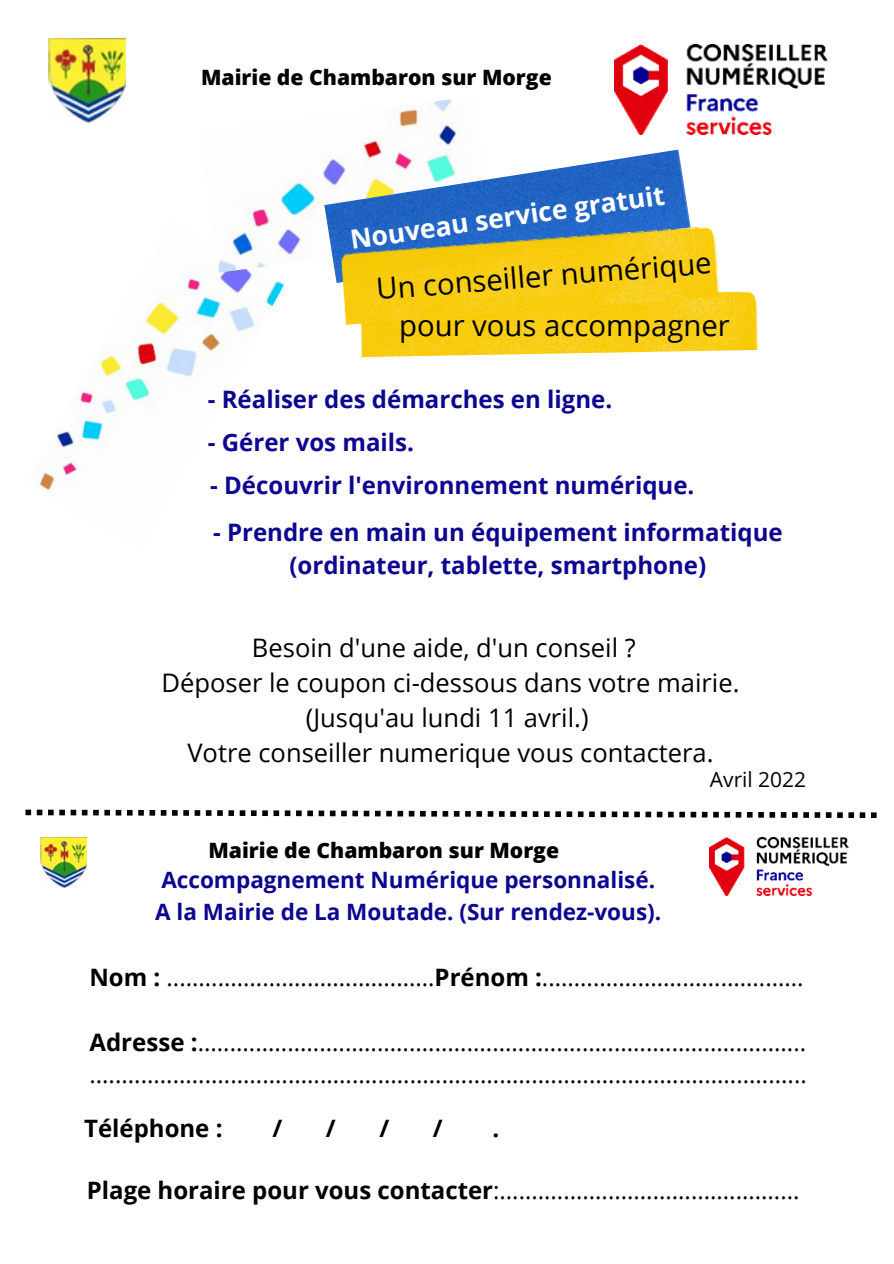
<style>
.page{position:relative;width:894px;height:1264px;background:#fff}
.page>*{position:absolute;margin:0;border:0;box-sizing:border-box;transform-origin:0 0}
.t1{font:29.25px "Open Sans";color:#000}
.t2{font:700 26.4px "Open Sans";color:#fff}
.t3{font:25.5px "Open Sans";color:#000}
.t4{font:24px/32.7px "Open Sans";color:#000}
.t5{font:700 24px/32.7px "Open Sans";color:#0d0691;text-align:center}
.t6{font:700 24px "Open Sans";color:#000}
.t7{font:700 22.5px "Open Sans";color:#0d0691}
.t8{font:800 21.15px "Open Sans";color:#000}
.t9{font:20.85px "Open Sans";color:#000}
.s1{font-weight:700}
</style>
<div class="page">
<img style="left:39px;top:273px;width:245px;height:218px">
<img style="left:218px;top:99px;width:243px;height:174px">
<img style="left:48px;top:38px;width:78px;height:84px">
<img style="left:614px;top:44px;width:212px;height:90px">
<svg style="left:25px;top:809px;width:851px;height:9px"></svg>
<img style="left:324px;top:150px;width:366px;height:133px">
<img style="left:360px;top:291px;width:397px;height:66px">
<img style="left:340px;top:225px;width:379px;height:100px">
<img style="left:709px;top:837px;width:139px;height:58px">
<img style="left:40px;top:837px;width:46px;height:50px">
<p class="t8" style="left:201px;top:62px;width:352px">Mairie de Chambaron sur Morge</p>
<p class="t2" style="left:347px;top:220px;width:318px;rotate:-8deg">Nouveau service gratuit</p>
<p class="t1" style="left:374px;top:269px;width:338px;rotate:-5deg">Un conseiller numérique</p>
<p class="t1" style="left:399px;top:304px;width:332px">pour vous accompagner</p>
<p class="t5" style="left:208px;top:382px;width:406px">- Réaliser des démarches en ligne.</p>
<p class="t5" style="left:208px;top:426px;width:208px">- Gérer vos mails.</p>
<p class="t5" style="left:210px;top:469px;width:485px">- Découvrir l'environnement numérique.</p>
<p class="t5" style="left:213px;top:515px;width:571px">- Prendre en main un équipement informatique (ordinateur, tablette, smartphone)</p>
<p class="t3" style="left:252px;top:629px;width:385px">Besoin d'une aide, d'un conseil ?</p>
<p class="t3" style="left:161px;top:664px;width:579px">Déposer le coupon ci-dessous dans votre mairie.</p>
<p class="t3" style="left:306px;top:699px;width:284px">(Jusqu'au lundi 11 avril.)</p>
<p class="t3" style="left:187px;top:734px;width:527px">Votre conseiller numerique vous contactera.</p>
<p class="t8" style="left:208px;top:835px;width:352px">Mairie de Chambaron sur Morge</p>
<p class="t7" style="left:161px;top:863px;width:495px">Accompagnement Numérique personnalisé.</p>
<p class="t7" style="left:155px;top:895px;width:507px">A la Mairie de La Moutade. (Sur rendez-vous).</p>
<p class="t9" style="left:709px;top:765px;width:97px">Avril 2022</p>
<p class="t4" style="left:89px;top:960px;width:715px"><span class="s1">Nom :</span> ..........................................<span class="s1">Prénom :</span>.........................................</p>
<p class="t4" style="left:89px;top:1024px;width:718px"><span class="s1">Adresse :</span>............................................................................................... ................................................................................................................</p>
<p class="t6" style="left:84px;top:1110px;width:140px">Téléphone :</p>
<p class="t6" style="left:272px;top:1110px;width:11px">/</p>
<p class="t6" style="left:326px;top:1110px;width:11px">/</p>
<p class="t6" style="left:379px;top:1110px;width:11px">/</p>
<p class="t6" style="left:433px;top:1110px;width:11px">/</p>
<p class="t6" style="left:492px;top:1110px;width:8px">.</p>
<p class="t4" style="left:87px;top:1172px;width:714px"><span class="s1">Plage horaire pour vous contacter</span>:...............................................</p>
</div>
